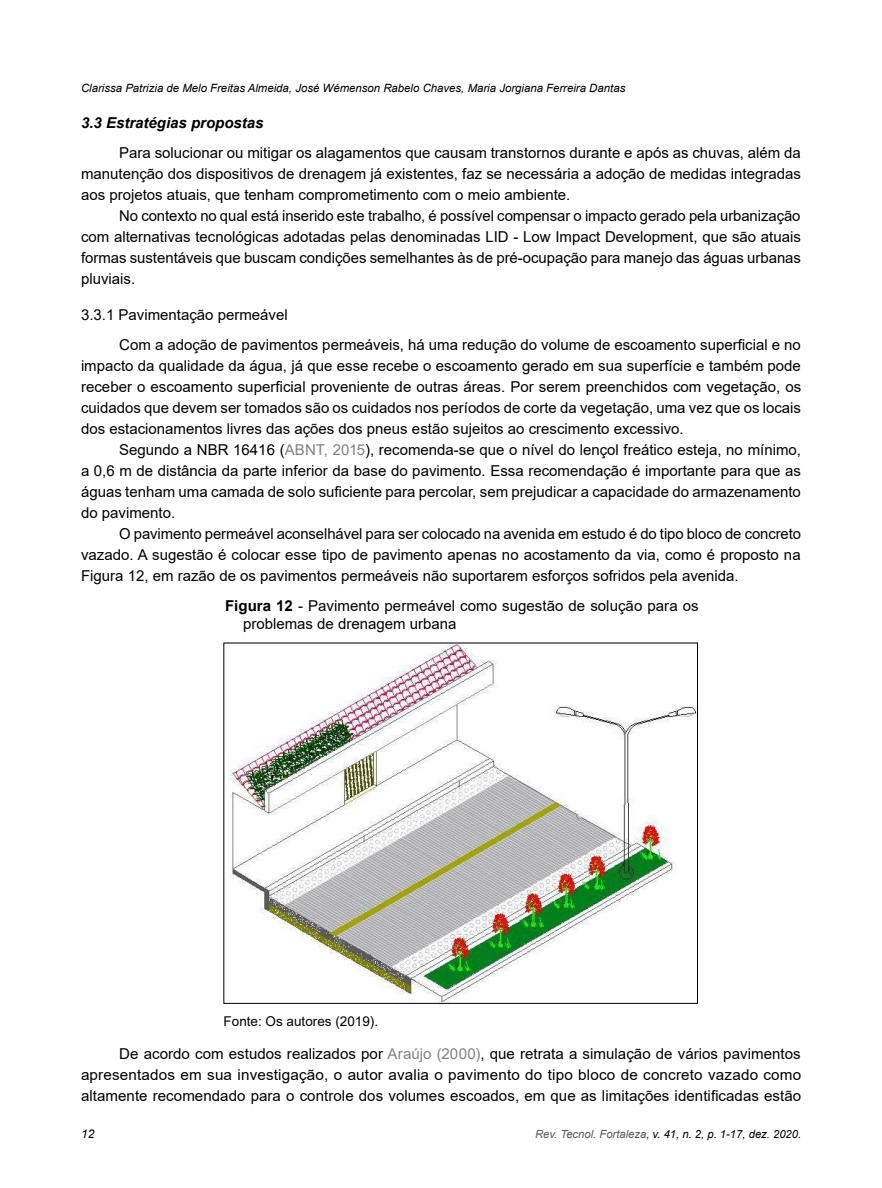
<style>
.page{position:relative;width:882px;height:1188px;background:#fff}
.page>*{position:absolute;margin:0;border:0;box-sizing:border-box;transform-origin:0 0}
.t1{font:15px/21px "Arial";color:#000;text-align:justify}
.t2{font:italic 700 15px "Arial";color:#000}
.t3{font:13.5px "Arial";color:#000}
.t4{font:italic 12px "Arial";color:#000}
.t5{font:italic 11.4px "Arial";color:#000}
.t6{font:italic 11.25px "Arial";color:#000}
.s1{color:#808285}
.s2{font-weight:700}
.s3{color:#58595b}
</style>
<div class="page">
<img style="left:223px;top:642px;width:475px;height:360px">
<p class="t5" style="left:81px;top:81px;width:546px">Clarissa Patrizia de Melo Freitas Almeida, José Wémenson Rabelo Chaves, Maria Jorgiana Ferreira Dantas</p>
<p class="t2" style="left:81px;top:113px;width:184px">3.3 Estratégias propostas</p>
<p class="t1" style="left:81px;top:142px;width:721px;text-indent:38px">Para solucionar ou mitigar os alagamentos que causam transtornos durante e após as chuvas, além da manutenção dos dispositivos de drenagem já existentes, faz se necessária a adoção de medidas integradas aos projetos atuais, que tenham comprometimento com o meio ambiente.</p>
<p class="t1" style="left:81px;top:205px;width:722px;text-indent:38px">No contexto no qual está inserido este trabalho, é possível compensar o impacto gerado pela urbanização com alternativas tecnológicas adotadas pelas denominadas LID - Low Impact Development, que são atuais formas sustentáveis que buscam condições semelhantes às de pré-ocupação para manejo das águas urbanas pluviais.</p>
<p class="t1" style="left:119px;top:299px;width:683px;line-height:30px;text-indent:-38px">3.3.1 Pavimentação permeável<br>Com a adoção de pavimentos permeáveis, há uma redução do volume de escoamento superficial e no</p>
<p class="t1" style="left:81px;top:355px;width:722px">impacto da qualidade da água, já que esse recebe o escoamento gerado em sua superfície e também pode receber o escoamento superficial proveniente de outras áreas. Por serem preenchidos com vegetação, os cuidados que devem ser tomados são os cuidados nos períodos de corte da vegetação, uma vez que os locais dos estacionamentos livres das ações dos pneus estão sujeitos ao crescimento excessivo.</p>
<p class="t1" style="left:81px;top:439px;width:721px;text-indent:38px">Segundo a NBR 16416 (<span class="s1">ABNT, 2015</span>), recomenda-se que o nível do lençol freático esteja, no mínimo, a 0,6 m de distância da parte inferior da base do pavimento. Essa recomendação é importante para que as águas tenham uma camada de solo suficiente para percolar, sem prejudicar a capacidade do armazenamento do pavimento.</p>
<p class="t1" style="left:81px;top:523px;width:722px;text-indent:38px">O pavimento permeável aconselhável para ser colocado na avenida em estudo é do tipo bloco de concreto vazado. A sugestão é colocar esse tipo de pavimento apenas no acostamento da via, como é proposto na Figura 12, em razão de os pavimentos permeáveis não suportarem esforços sofridos pela avenida.</p>
<p class="t1" style="left:243px;top:597px;width:457px;line-height:18px;text-indent:-18px"><span class="s2">Figura 12</span> - Pavimento permeável como sugestão de solução para os problemas de drenagem urbana</p>
<p class="t3" style="left:224px;top:1012px;width:156px">Fonte: Os autores (2019).</p>
<p class="t1" style="left:81px;top:1043px;width:722px;text-indent:38px">De acordo com estudos realizados por <span class="s1">Araújo (2000)</span>, que retrata a simulação de vários pavimentos apresentados em sua investigação, o autor avalia o pavimento do tipo bloco de concreto vazado como altamente recomendado para o controle dos volumes escoados, em que as limitações identificadas estão</p>
<p class="t4" style="left:81px;top:1126px;width:15px">12</p>
<p class="t6" style="left:535px;top:1127px;width:268px"><span class="s3">Rev. Tecnol. Fortaleza</span>, v. 41, n. 2, p. 1-17, dez. 2020.</p>
</div>
